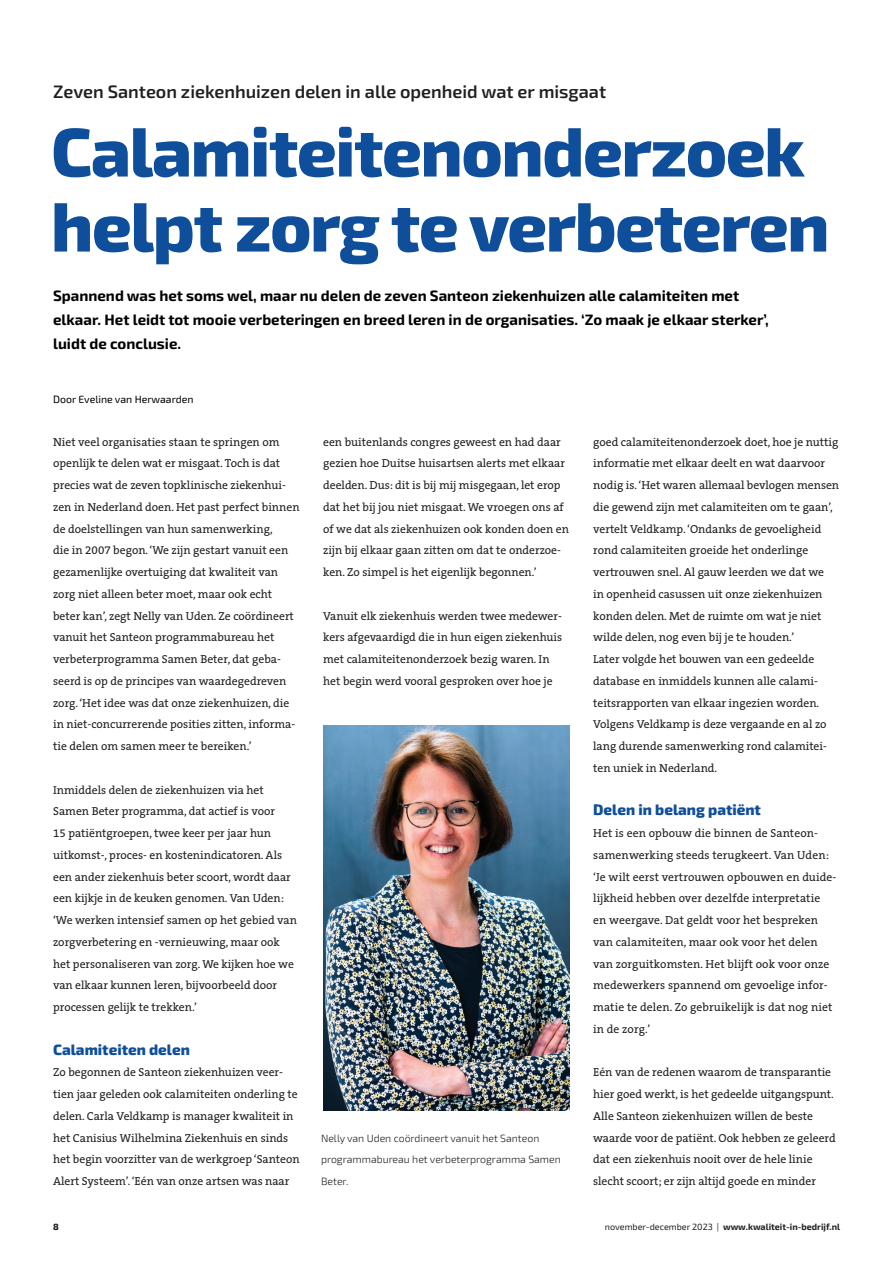
<style>
.page{position:relative;width:893px;height:1263px;background:#fff}
.page>*{position:absolute;margin:0;border:0;box-sizing:border-box;transform-origin:0 0}
.t1{font:800 69px/75px "Exo 2";letter-spacing:-.02em;color:#0f4e9a}
.t2{font:600 18px "Exo 2";color:#231f20}
.t3{font:700 15px/24px "Exo 2";color:#000}
.t4{font:800 15px "Exo 2";color:#0f4e9a}
.t5{font:11.7px/21.8px "The Serif B W5 Plain";color:#231f20}
.t6{font:300 10.5px/21.8px "Exo 2";color:#231f20}
.t7{font:10.5px "Exo 2";color:#000}
.t8{font:700 9px "Exo 2";color:#231f20}
.t9{font:800 9px "Exo 2";color:#231f20}
.s1{font-weight:400}
</style>
<div class="page">
<img style="left:323px;top:725px;width:247px;height:385px">
<h2 class="t2" style="left:53px;top:79px;width:554px">Zeven Santeon ziekenhuizen delen in alle openheid wat er misgaat</h2>
<h1 class="t1" style="left:51px;top:112px;width:780px">Calamiteitenonderzoek helpt zorg te verbeteren</h1>
<p class="t3" style="left:53px;top:283px;width:717px">Spannend was het soms wel, maar nu delen de zeven Santeon ziekenhuizen alle calamiteiten met elkaar. Het leidt tot mooie verbeteringen en breed leren in de organisaties. ‘Zo maak je elkaar sterker’, luidt de conclusie.</p>
<p class="t7" style="left:53px;top:392px;width:142px">Door Eveline van Herwaarden</p>
<p class="t5" style="left:53px;top:431px;width:248px">Niet veel organisaties staan te springen om openlijk te delen wat er misgaat. Toch is dat precies wat de zeven topklinische ziekenhui&shy;zen in Nederland doen. Het past perfect binnen de doelstellingen van hun samenwerking,<br>die in 2007 begon. ‘We zijn gestart vanuit een gezamenlijke overtuiging dat kwaliteit van zorg niet alleen beter moet, maar ook echt beter kan’, zegt Nelly van Uden. Ze coördineert vanuit het Santeon programmabureau het verbeterprogramma Samen Beter, dat geba&shy;seerd is op de principes van waardegedreven zorg. ‘Het idee was dat onze ziekenhuizen, die in niet-concurrerende posities zitten, informa&shy;tie delen om samen meer te bereiken.’</p>
<p class="t5" style="left:53px;top:779px;width:245px">Inmiddels delen de ziekenhuizen via het Samen Beter programma, dat actief is voor<br>15 patiëntgroepen, twee keer per jaar hun uitkomst-, proces- en kostenindicatoren. Als een ander ziekenhuis beter scoort, wordt daar een kijkje in de keuken genomen. Van Uden: ‘We werken intensief samen op het gebied van zorgverbetering en -vernieuwing, maar ook het personaliseren van zorg. We kijken hoe we van elkaar kunnen leren, bijvoorbeeld door processen gelijk te trekken.’</p>
<p class="t4" style="left:53px;top:1039px;width:138px">Calamiteiten delen</p>
<p class="t5" style="left:53px;top:1061px;width:248px">Zo begonnen de Santeon ziekenhuizen veer&shy;tien jaar geleden ook calamiteiten onderling te delen. Carla Veldkamp is manager kwaliteit in het Canisius Wilhelmina Ziekenhuis en sinds het begin voorzitter van de werkgroep ‘Santeon Alert Systeem’. ‘Eén van onze artsen was naar</p>
<p class="t5" style="left:323px;top:431px;width:247px">een buitenlands congres geweest en had daar gezien hoe Duitse huisartsen alerts met elkaar deelden. Dus: dit is bij mij misgegaan, let erop dat het bij jou niet misgaat. We vroegen ons af of we dat als ziekenhuizen ook konden doen en zijn bij elkaar gaan zitten om dat te onderzoe&shy;ken. Zo simpel is het eigenlijk begonnen.’</p>
<p class="t5" style="left:323px;top:605px;width:240px">Vanuit elk ziekenhuis werden twee medewer&shy;kers afgevaardigd die in hun eigen ziekenhuis met calamiteitenonderzoek bezig waren. In het begin werd vooral gesproken over hoe je</p>
<p class="t6" style="left:321px;top:1127px;width:241px">Nelly van Uden coördineert vanuit het Santeon programmabureau het verbeterprogramma Samen<br>Beter.</p>
<p class="t5" style="left:593px;top:431px;width:247px">goed calamiteitenonderzoek doet, hoe je nuttig informatie met elkaar deelt en wat daarvoor nodig is. ‘Het waren allemaal bevlogen mensen die gewend zijn met calamiteiten om te gaan’, vertelt Veldkamp. ‘Ondanks de gevoeligheid rond calamiteiten groeide het onderlinge vertrouwen snel. Al gauw leerden we dat we<br>in openheid casussen uit onze ziekenhuizen konden delen. Met de ruimte om wat je niet wilde delen, nog even bij je te houden.’<br>Later volgde het bouwen van een gedeelde database en inmiddels kunnen alle calami&shy;teitsrapporten van elkaar ingezien worden.<br>Volgens Veldkamp is deze vergaande en al zo lang durende samenwerking rond calamitei&shy;ten uniek in Nederland.</p>
<p class="t4" style="left:593px;top:799px;width:169px">Delen in belang patiënt</p>
<p class="t5" style="left:593px;top:822px;width:245px">Het is een opbouw die binnen de Santeon&shy;samenwerking steeds terugkeert. Van Uden: ‘Je wilt eerst vertrouwen opbouwen en duide&shy;lijkheid hebben over dezelfde interpretatie en weergave. Dat geldt voor het bespreken van calamiteiten, maar ook voor het delen van zorguitkomsten. Het blijft ook voor onze medewerkers spannend om gevoelige infor&shy;matie te delen. Zo gebruikelijk is dat nog niet in de zorg.’</p>
<p class="t5" style="left:593px;top:1061px;width:244px">Eén van de redenen waarom de transparantie hier goed werkt, is het gedeelde uitgangspunt.<br>Alle Santeon ziekenhuizen willen de beste waarde voor de patiënt. Ook hebben ze geleerd dat een ziekenhuis nooit over de hele linie slecht scoort; er zijn altijd goede en minder</p>
<p class="t9" style="left:53px;top:1221px;width:7px">8</p>
<p class="t8" style="left:605px;top:1221px;width:237px"><span class="s1">november-december 2023 |</span> www.kwaliteit-in-bedrijf.nl</p>
</div>
